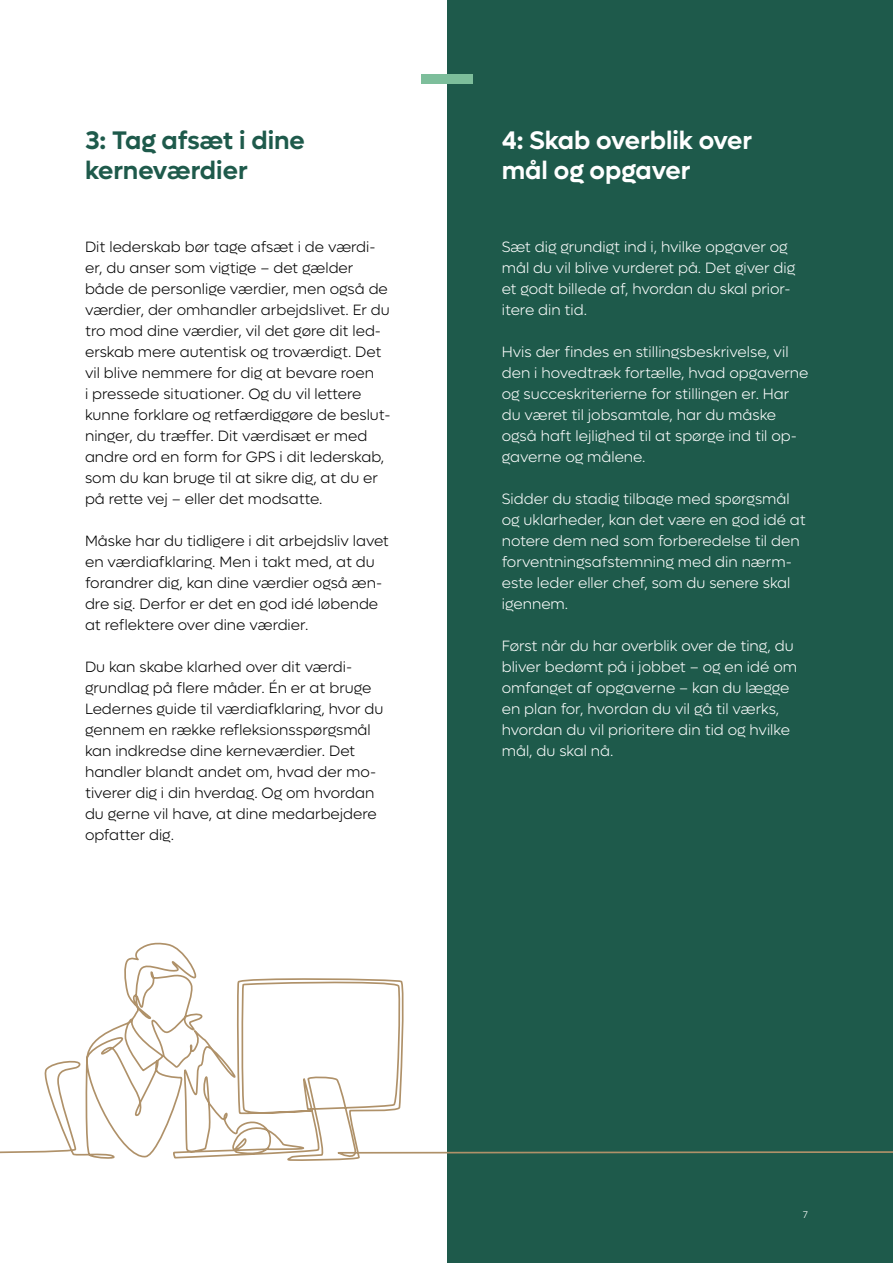
<style>
.page{position:relative;width:893px;height:1263px;background:#fff}
.page>*{position:absolute;margin:0;border:0;box-sizing:border-box;transform-origin:0 0}
.t1{font:600 25.5px/30px "Lufga";color:#fff}
.t2{font:600 25.5px/30px "Lufga";color:#1e5a4b}
.t3{font:300 15px/21px "Lufga";color:#000}
.t4{font:300 15px/21px "Lufga";color:#fff}
.t5{font:300 9.75px "Lufga";color:#fff}
</style>
<div class="page">
<div style="left:447px;top:0;width:446px;height:1263px;background:#1e5a4b"></div>
<svg style="left:0;top:942px;width:893px;height:219px"></svg>
<div style="left:421px;top:75px;width:51px;height:9px;background:#7dbe9b"></div>
<h1 class="t2" style="left:85px;top:125px;width:221px">3: Tag afsæt i dine kerneværdier</h1>
<p class="t3" style="left:85px;top:236px;width:307px">Dit lederskab bør tage afsæt i de værdi&shy;er, du anser som vigtige – det gælder både de personlige værdier, men også de værdier, der omhandler arbejdslivet. Er du tro mod dine værdier, vil det gøre dit led&shy;erskab mere autentisk og troværdigt. Det vil blive nemmere for dig at bevare roen<br>i pressede situationer. Og du vil lettere kunne forklare og retfærdiggøre de beslut&shy;ninger, du træffer. Dit værdisæt er med andre ord en form for GPS i dit lederskab, som du kan bruge til at sikre dig, at du er på rette vej – eller det modsatte.</p>
<p class="t3" style="left:85px;top:530px;width:305px">Måske har du tidligere i dit arbejdsliv lavet en værdiafklaring. Men i takt med, at du forandrer dig, kan dine værdier også æn&shy;dre sig. Derfor er det en god idé løbende at reflektere over dine værdier.</p>
<p class="t3" style="left:85px;top:656px;width:300px">Du kan skabe klarhed over dit værdi&shy;grundlag på flere måder. Én er at bruge Ledernes guide til værdiafklaring, hvor du gennem en række refleksionsspørgsmål kan indkredse dine kerneværdier. Det handler blandt andet om, hvad der mo&shy;tiverer dig i din hverdag. Og om hvordan du gerne vil have, at dine medarbejdere opfatter dig.</p>
<h1 class="t1" style="left:502px;top:125px;width:252px">4: Skab overblik over mål og opgaver</h1>
<p class="t4" style="left:502px;top:236px;width:295px">Sæt dig grundigt ind i, hvilke opgaver og mål du vil blive vurderet på. Det giver dig et godt billede af, hvordan du skal prior&shy;itere din tid.</p>
<p class="t4" style="left:502px;top:341px;width:308px">Hvis der findes en stillingsbeskrivelse, vil den i hovedtræk fortælle, hvad opgaverne og succeskriterierne for stillingen er. Har du været til jobsamtale, har du måske også haft lejlighed til at spørge ind til op&shy;gaverne og målene.</p>
<p class="t4" style="left:502px;top:488px;width:306px">Sidder du stadig tilbage med spørgsmål og uklarheder, kan det være en god idé at notere dem ned som forberedelse til den forventningsafstemning med din nærm&shy;este leder eller chef, som du senere skal igennem.</p>
<p class="t4" style="left:502px;top:635px;width:297px">Først når du har overblik over de ting, du bliver bedømt på i jobbet – og en idé om omfanget af opgaverne – kan du lægge en plan for, hvordan du vil gå til værks, hvordan du vil prioritere din tid og hvilke mål, du skal nå.</p>
<p class="t5" style="left:803px;top:1209px;width:7px">7</p>
</div>
